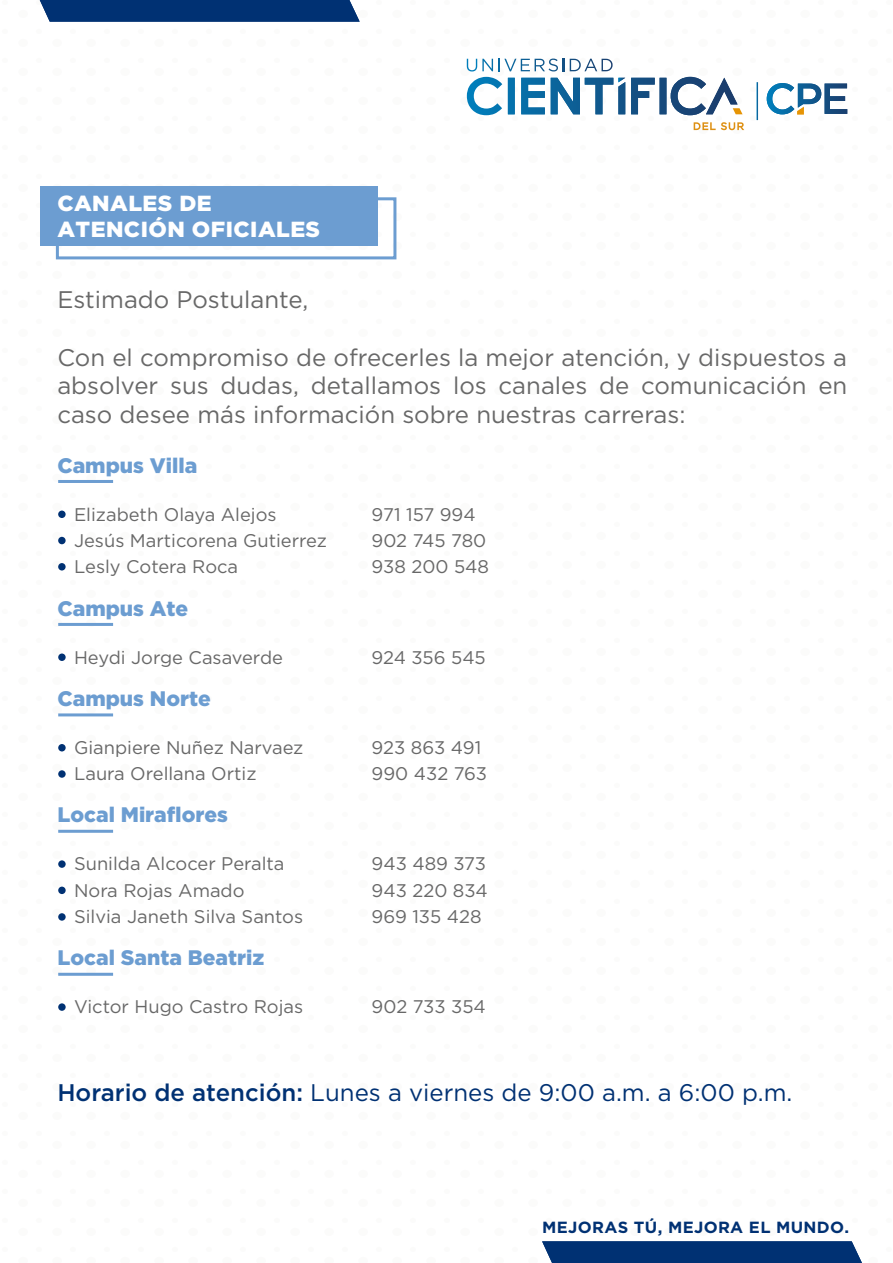
<style>
.page{position:relative;width:893px;height:1263px;background:#fff}
.page>*{position:absolute;margin:0;border:0;box-sizing:border-box;transform-origin:0 0}
.t1{font:24px/28.8px "Gotham";color:#686868;text-align:justify}
.t2{font:24px "Gotham";color:#003173}
.t3{font:900 21.9px/26.2px "Gotham";letter-spacing:.02em;color:#fff}
.t4{font:900 21px "Gotham";color:#6c9dd1}
.t5{font:18.3px "Gotham";color:#686868}
.t6{font:700 16.2px "Gotham";letter-spacing:.02em;color:#003173}
.s1{font-weight:500}
</style>
<div class="page">
<svg style="left:542px;top:1241px;width:320px;height:22px;background:#093878"></svg>
<svg style="left:40px;top:0;width:320px;height:22px;background:#093878"></svg>
<svg style="left:631px;top:77px;width:112px;height:38px"></svg>
<svg style="left:467px;top:59px;width:158px;height:56px"></svg>
<svg style="left:694px;top:122px;width:50px;height:8px"></svg>
<svg style="left:767px;top:83px;width:80px;height:32px"></svg>
<div style="left:40px;top:187px;width:337px;height:59px;background:#6c9dd1"></div>
<div style="left:56px;top:197px;width:340px;height:62px;border:3px solid #6c9dd1"></div>
<hr style="left:58px;top:480px;width:55px;height:3px;background:#6c9dd1">
<div style="left:58px;top:511px;width:8px;height:7px;background:#003173;border-radius:50%"></div>
<div style="left:58px;top:537px;width:8px;height:7px;background:#003173;border-radius:50%"></div>
<div style="left:58px;top:563px;width:8px;height:7px;background:#003173;border-radius:50%"></div>
<hr style="left:58px;top:830px;width:55px;height:3px;background:#6c9dd1">
<div style="left:58px;top:860px;width:8px;height:8px;background:#003173;border-radius:50%"></div>
<div style="left:58px;top:887px;width:8px;height:7px;background:#003173;border-radius:50%"></div>
<div style="left:58px;top:913px;width:8px;height:8px;background:#003173;border-radius:50%"></div>
<hr style="left:58px;top:973px;width:55px;height:3px;background:#6c9dd1">
<div style="left:58px;top:1003px;width:8px;height:8px;background:#003173;border-radius:50%"></div>
<hr style="left:58px;top:623px;width:55px;height:3px;background:#6c9dd1">
<div style="left:58px;top:653px;width:8px;height:8px;background:#003173;border-radius:50%"></div>
<hr style="left:58px;top:713px;width:55px;height:3px;background:#6c9dd1">
<div style="left:58px;top:744px;width:8px;height:7px;background:#003173;border-radius:50%"></div>
<div style="left:58px;top:770px;width:8px;height:8px;background:#003173;border-radius:50%"></div>
<p class="t3" style="left:57px;top:190px;width:264px">CANALES DE<br>ATENCIÓN OFICIALES</p>
<h1 class="t1" style="left:57px;top:285px;width:252px">Estimado Postulante,</h1>
<h1 class="t1" style="left:57px;top:342px;width:791px">Con el compromiso de ofrecerles la mejor atención, y dispuestos a absolver sus dudas, detallamos los canales de comunicación en caso desee más información sobre nuestras carreras:</h1>
<p class="t4" style="left:57px;top:451px;width:141px">Campus Villa</p>
<p class="t5" style="left:74px;top:504px;width:204px">Elizabeth Olaya Alejos</p>
<p class="t5" style="left:372px;top:504px;width:106px">971 157 994</p>
<p class="t5" style="left:74px;top:530px;width:254px">Jesús Marticorena Gutierrez</p>
<p class="t5" style="left:372px;top:530px;width:116px">902 745 780</p>
<p class="t5" style="left:74px;top:556px;width:166px">Lesly Cotera Roca</p>
<p class="t5" style="left:372px;top:556px;width:119px">938 200 548</p>
<p class="t4" style="left:57px;top:594px;width:132px">Campus Ate</p>
<p class="t5" style="left:74px;top:647px;width:210px">Heydi Jorge Casaverde</p>
<p class="t5" style="left:372px;top:647px;width:116px">924 356 545</p>
<p class="t4" style="left:57px;top:684px;width:155px">Campus Norte</p>
<p class="t5" style="left:74px;top:737px;width:231px">Gianpiere Nuñez Narvaez</p>
<p class="t5" style="left:372px;top:737px;width:111px">923 863 491</p>
<p class="t5" style="left:74px;top:764px;width:184px">Laura Orellana Ortiz</p>
<p class="t5" style="left:372px;top:764px;width:117px">990 432 763</p>
<p class="t4" style="left:57px;top:800px;width:172px">Local Miraflores</p>
<p class="t5" style="left:74px;top:854px;width:212px">Sunilda Alcocer Peralta</p>
<p class="t5" style="left:372px;top:854px;width:116px">943 489 373</p>
<p class="t5" style="left:74px;top:880px;width:172px">Nora Rojas Amado</p>
<p class="t5" style="left:372px;top:880px;width:118px">943 220 834</p>
<p class="t5" style="left:74px;top:907px;width:231px">Silvia Janeth Silva Santos</p>
<p class="t5" style="left:372px;top:907px;width:111px">969 135 428</p>
<p class="t4" style="left:57px;top:943px;width:208px">Local Santa Beatriz</p>
<p class="t5" style="left:74px;top:997px;width:231px">Victor Hugo Castro Rojas</p>
<p class="t5" style="left:372px;top:997px;width:116px">902 733 354</p>
<h1 class="t2" style="left:57px;top:1079px;width:736px"><span class="s1">Horario de atención:</span> Lunes a viernes de 9:00 a.m. a 6:00 p.m.</h1>
<p class="t6" style="left:542px;top:1218px;width:309px">MEJORAS TÚ, MEJORA EL MUNDO.</p>
</div>
